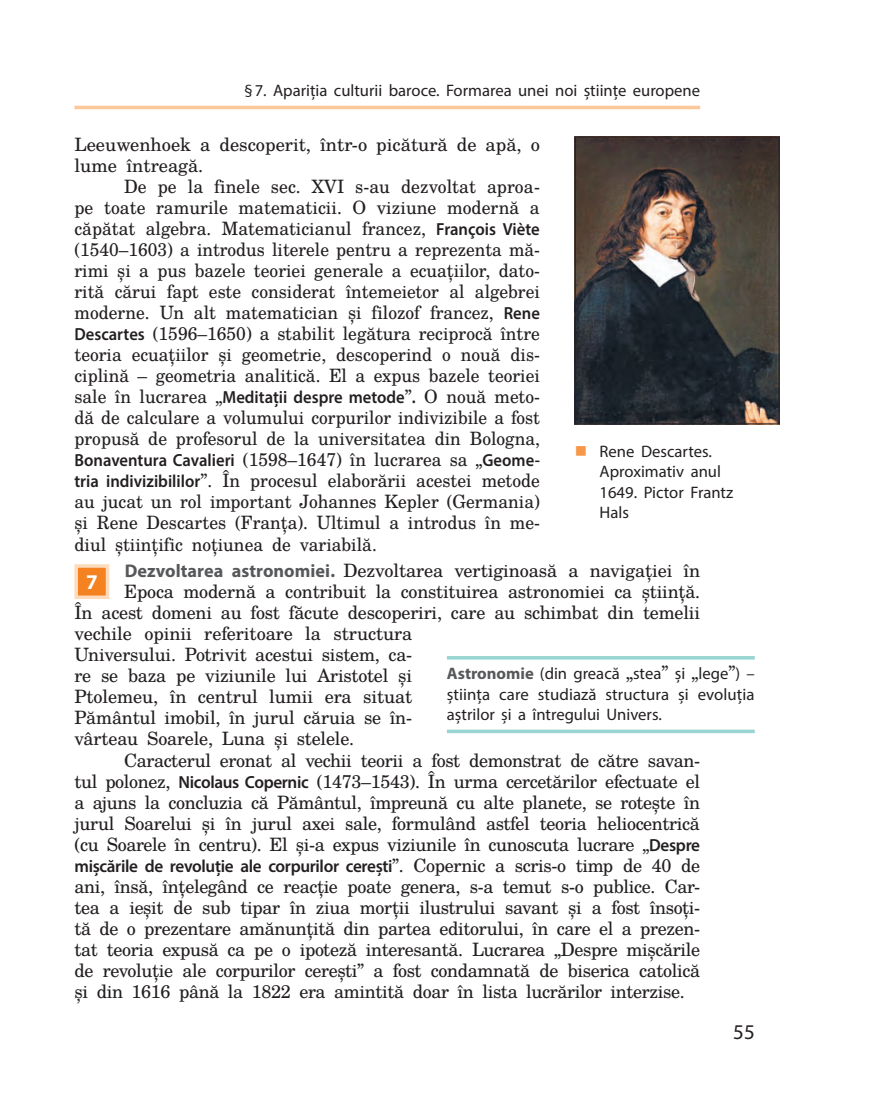
<style>
.page{position:relative;width:869px;height:1117px;background:#fff}
.page>*{position:absolute;margin:0;border:0;box-sizing:border-box;transform-origin:0 0}
.t1{font:21px "Myriad Pro";color:#231f20}
.t2{font:700 21px "Myriad Pro";color:#fff}
.t3{font:18.38px/21px "Te X Gyre Schola";letter-spacing:-.005em;color:#231f20;text-align:justify}
.t4{font:18.38px "Te X Gyre Schola";letter-spacing:-.005em;color:#231f20;scale:.95 1}
.t5{font:18.38px "Te X Gyre Schola";letter-spacing:-.005em;color:#231f20;scale:.96 1}
.t6{font:18.38px "Te X Gyre Schola";letter-spacing:-.005em;color:#231f20;scale:.94 1}
.t7{font:600 17.5px "Myriad Pro";letter-spacing:-.02em;color:#231f20}
.t8{font:600 17.5px "Myriad Pro";color:#231f20;scale:.95 1}
.t9{font:16.62px/20.1px "Myriad Pro";color:#231f20}
.s1{font-family:"Myriad Pro";font-weight:600;font-size:17.5px}
.s2{font-family:"Te X Gyre Schola";font-weight:400;font-size:18.38px}
.s3{font-family:"Myriad Pro";font-weight:700;color:#57585a}
.s4{font-weight:700;color:#57585a}
.s5{font-family:"Te X Gyre Schola";font-size:18.38px}
</style>
<div class="page">
<img style="left:576px;top:138px;width:201px;height:284px">
<div style="left:574px;top:136px;width:205px;height:288px;border:1px solid #231f20"></div>
<div style="left:76px;top:566px;width:31px;height:31px;background:#f58220"></div>
<div style="left:74px;top:564px;width:35px;height:35px;border:4px solid #fddbbc"></div>
<hr style="left:446px;top:656px;width:308px;height:3px;background:#96d5d2">
<svg style="left:447px;top:729px;width:307px;height:4px"></svg>
<hr style="left:74px;top:106px;width:625px;height:3px;background:#fcc89b">
<p class="t9" style="left:244px;top:80px;width:457px">§7. Apariția culturii baroce. Formarea unei noi științe europene</p>
<p class="t3" style="left:74px;top:133px;width:467px">Leeuwenhoek a descoperit, într-o picătură de apă, o</p>
<p class="t3" style="left:74px;top:154px;width:130px">lume întreagă.</p>
<p class="t5" style="left:124px;top:172px;width:434px">De pe la finele sec. XVI s-au dezvoltat aproa-</p>
<p class="t5" style="left:74px;top:193px;width:486px">pe toate ramurile matematicii. O viziune modernă a</p>
<p class="t4" style="left:74px;top:214px;width:491px">căpătat algebra. Matematicianul francez, <span class="s1">François Viète</span></p>
<p class="t4" style="left:74px;top:235px;width:491px">(1540–1603) a introdus literele pentru a reprezenta mă-</p>
<p class="t4" style="left:74px;top:256px;width:491px">rimi și a pus bazele teoriei generale a ecuațiilor, dato-</p>
<p class="t4" style="left:74px;top:277px;width:491px">rită cărui fapt este considerat întemeietor al algebrei</p>
<p class="t4" style="left:74px;top:298px;width:491px">moderne. Un alt matematician și filozof francez, <span class="s1">Rene</span></p>
<p class="t4" style="left:74px;top:319px;width:491px"><span class="s1">Descartes</span> (1596–1650) a stabilit legătura reciprocă între</p>
<p class="t4" style="left:74px;top:340px;width:491px">teoria ecuațiilor și geometrie, descoperind o nouă dis-</p>
<p class="t4" style="left:74px;top:361px;width:491px">ciplină – geometria analitică. El a expus bazele teoriei</p>
<p class="t4" style="left:74px;top:382px;width:491px">sale în lucrarea „<span class="s1">Meditații despre metode</span>”<span class="s1">.</span> O nouă meto-</p>
<p class="t6" style="left:74px;top:403px;width:496px">dă de calculare a volumului corpurilor indivizibile a fost</p>
<p class="t4" style="left:74px;top:424px;width:491px">propusă de profesorul de la universitatea din Bologna,</p>
<p class="t8" style="left:74px;top:449px;width:491px">Bonaventura Cavalieri <span class="s2">(1598–1647) în lucrarea sa „</span>Geome-</p>
<p class="t3" style="left:74px;top:469px;width:467px"><span class="s1">tria indivizibililor</span>”. În procesul elaborării acestei metode au jucat un rol important Johannes Kepler (Germania) și Rene Descartes (Franța). Ultimul a introdus în me&shy;diul științific noțiunea de variabilă.</p>
<p class="t2" style="left:86px;top:568px;width:13px">7</p>
<p class="t3" style="left:125px;top:559px;width:577px"><span class="s3">Dezvoltarea astronomiei.</span> Dezvoltarea vertiginoasă a navigației în</p>
<p class="t3" style="left:124px;top:580px;width:577px">Epoca modernă a contribuit la constituirea astronomiei ca știință.</p>
<p class="t3" style="left:74px;top:601px;width:627px">În acest domeni au fost făcute descoperiri, care au schimbat din temelii</p>
<p class="t3" style="left:74px;top:622px;width:339px">vechile opinii referitoare la structura</p>
<p class="t3" style="left:74px;top:643px;width:339px">Universului. Potrivit acestui sistem, ca-</p>
<p class="t3" style="left:74px;top:664px;width:339px">re se baza pe viziunile lui Aristotel și</p>
<p class="t3" style="left:74px;top:685px;width:339px">Ptolemeu, în centrul lumii era situat</p>
<p class="t3" style="left:74px;top:706px;width:339px">Pământul imobil, în jurul căruia se în-</p>
<p class="t3" style="left:74px;top:727px;width:281px">vârteau Soarele, Luna și stelele.</p>
<p class="t3" style="left:124px;top:748px;width:577px">Caracterul eronat al vechii teorii a fost demonstrat de către savan-</p>
<p class="t3" style="left:74px;top:769px;width:627px">tul polonez, <span class="s1">Nicolaus Copernic</span> (1473–1543). În urma cercetărilor efectuate el</p>
<p class="t3" style="left:74px;top:790px;width:626px">a ajuns la concluzia că Pământul, împreună cu alte planete, se rotește în</p>
<p class="t3" style="left:74px;top:811px;width:626px">jurul Soarelui și în jurul axei sale, formulând astfel teoria heliocentrică</p>
<p class="t3" style="left:74px;top:832px;width:627px">(cu Soarele în centru). El și-a expus viziunile în cunoscuta lucrare „<span class="s1">Despre</span></p>
<p class="t7" style="left:74px;top:854px;width:627px">mișcările de revoluție ale corpurilor cerești<span class="s2">”. Copernic a scris-o timp de 40 de</span></p>
<p class="t3" style="left:74px;top:874px;width:627px">ani, însă, înțelegând ce reacție poate genera, s-a temut s-o publice. Car&shy;tea a ieșit de sub tipar în ziua morții ilustrului savant și a fost însoți&shy;tă de o prezentare amănunțită din partea editorului, în care el a prezen&shy;tat teoria expusă ca pe o ipoteză interesantă. Lucrarea „Despre mișcările de revoluție ale corpurilor cerești” a fost condamnată de biserica catolică și din 1616 până la 1822 era amintită doar în lista lucrărilor interzise.</p>
<p class="t9" style="left:599px;top:441px;width:135px">Rene Descartes.<br>Aproximativ anul<br>1649. Pictor Frantz<br>Hals</p>
<p class="t9" style="left:446px;top:663px;width:309px;text-align:justify"><span class="s4">Astronomie</span> (din greacă <span class="s5">„</span>stea<span class="s5">”</span> și <span class="s5">„</span>lege<span class="s5">”</span>) – știința care studiază structura și evoluția aștrilor și a întregului Univers.</p>
<p class="t1" style="left:732px;top:1018px;width:23px">55</p>
</div>
